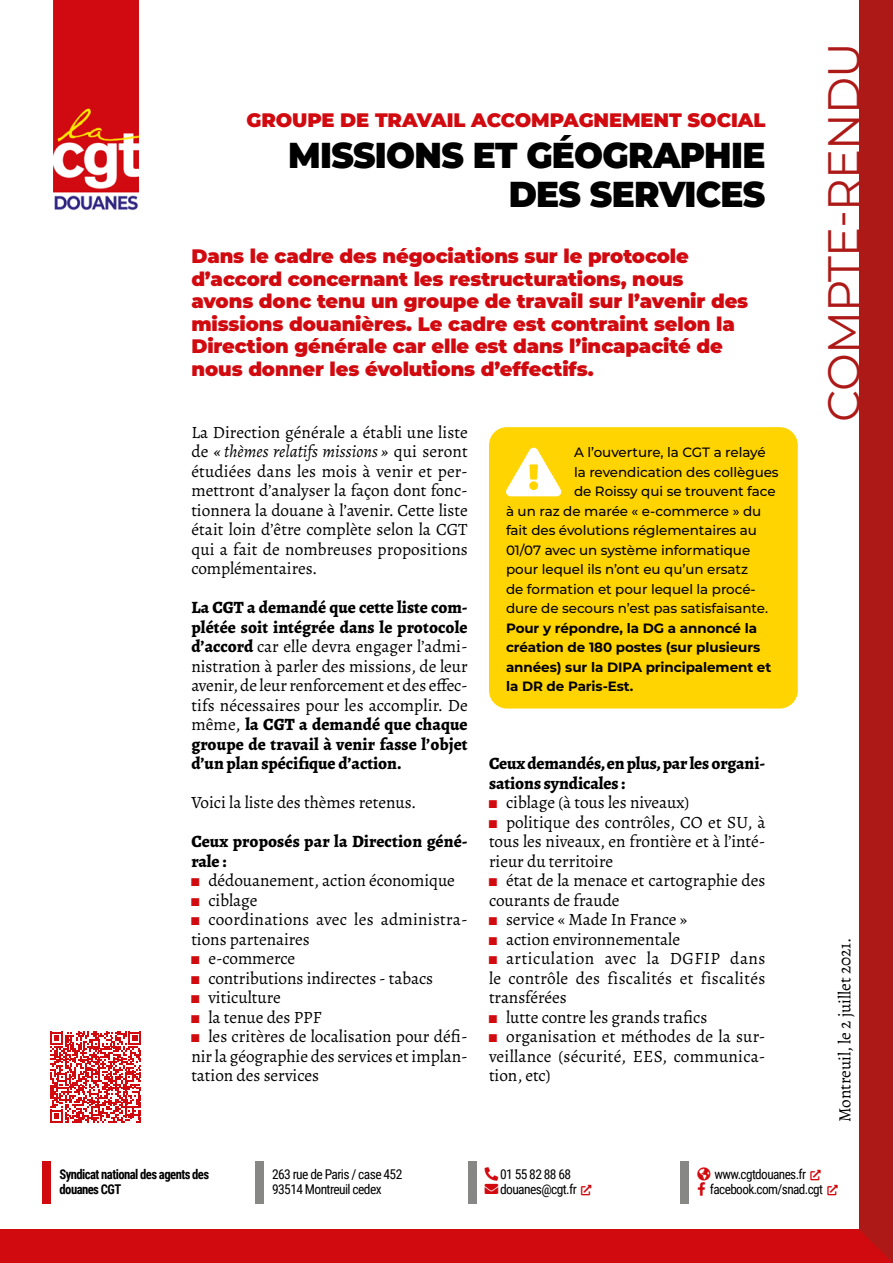
<style>
.page{position:relative;width:893px;height:1263px;background:#fff}
.page>*{position:absolute;margin:0;border:0;box-sizing:border-box;transform-origin:0 0}
.BANDE_DROITE{font:45px "Montserrat";letter-spacing:-.02em;color:#ad1917}
.TITRE{font:900 36px/39px "Montserrat";letter-spacing:-.02em;color:#000;text-align:right;scale:.95 1}
.CHAPO{font:900 19.5px/22.5px "Montserrat";letter-spacing:-.005em;color:#d10a10}
.SURTITRE{font:900 19.5px "Montserrat";letter-spacing:-.005em;color:#d10a10}
.t1{font:17.25px/19.5px "Alegreya";letter-spacing:-.005em;color:#000;text-align:justify}
.t2{font:800 17.25px/19.5px "Alegreya";letter-spacing:-.005em;color:#000}
.t3{font:17.25px/19.5px "Alegreya";letter-spacing:.015em;color:#000}
.t4{font:500 13.5px "Montserrat";letter-spacing:-.005em;color:#000}
.t5{font:13.5px/15px "Roboto Condensed";letter-spacing:-.045em;color:#000}
.t6{font:700 13.5px "Montserrat";letter-spacing:-.005em;color:#000}
.t7{font:700 13.5px/15px "Roboto Condensed";letter-spacing:-.045em;color:#000;scale:.94 1}
.s1{font-style:italic}
.s2{font-weight:400}
.s3{color:#d10a10}
</style>
<div class="page">
<div style="left:43px;top:1161px;width:8px;height:42px;background:#d10a10"></div>
<div style="left:255px;top:1161px;width:9px;height:42px;background:#878786"></div>
<div style="left:468px;top:1161px;width:8px;height:42px;background:#878786"></div>
<div style="left:680px;top:1161px;width:9px;height:42px;background:#878786"></div>
<div style="left:0;top:1229px;width:893px;height:34px;background:#d10a10"></div>
<div style="left:859px;top:0;width:34px;height:1263px;background:#ad1917"></div>
<img style="left:53px;top:0;width:85px;height:211px">
<svg style="left:50px;top:1031px;width:91px;height:92px"></svg>
<div style="left:489px;top:427px;width:309px;height:281px;background:#ffd400;border-radius:18px"></div>
<svg style="left:506px;top:447px;width:56px;height:49px"></svg>
<p class="SURTITRE" style="left:246px;top:106px;width:520px">GROUPE DE TRAVAIL ACCOMPAGNEMENT SOCIAL</p>
<p class="TITRE" style="left:288px;top:134px;width:504px">MISSIONS ET GÉOGRAPHIE<br>DES SERVICES</p>
<p class="CHAPO" style="left:191px;top:244px;width:558px">Dans le cadre des négociations sur le protocole d’accord concernant les restructurations, nous avons donc tenu un groupe de travail sur l’avenir des missions douanières. Le cadre est contraint selon la Direction générale car elle est dans l’incapacité de nous donner les évolutions d’effectifs.</p>
<p class="t1" style="left:191px;top:422px;width:278px">La Direction générale a établi une liste de <span class="s1">« thèmes relatifs missions »</span> qui seront étudiées dans les mois à venir et per&shy;mettront d’analyser la façon dont fonc&shy;tionnera la douane à l’avenir. Cette liste était loin d’être complète selon la CGT qui a fait de nombreuses propositions complémentaires.</p>
<p class="t2" style="left:191px;top:598px;width:278px;text-align:justify">La CGT a demandé que cette liste com&shy;plétée soit intégrée dans le protocole d’accord <span class="s2">car elle devra engager l’admi&shy;nistration à parler des missions, de leur avenir, de leur renforcement et des effec&shy;tifs nécessaires pour les accomplir. De même,</span> la CGT a demandé que chaque groupe de travail à venir fasse l’objet d’un plan spécifique d’action.</p>
<p class="t1" style="left:191px;top:793px;width:227px">Voici la liste des thèmes retenus.</p>
<p class="t2" style="left:191px;top:832px;width:278px">Ceux proposés par la Direction géné&shy;rale :</p>
<p class="t1" style="left:191px;top:871px;width:265px"><span class="s3">◼</span> dédouanement, action économique</p>
<p class="t1" style="left:191px;top:890px;width:68px"><span class="s3">◼</span> ciblage</p>
<p class="t3" style="left:191px;top:910px;width:278px"><span class="s3">◼</span> coordinations avec les administra&shy;tions partenaires</p>
<p class="t1" style="left:191px;top:949px;width:105px"><span class="s3">◼</span> e-commerce</p>
<p class="t1" style="left:191px;top:968px;width:243px"><span class="s3">◼</span> contributions indirectes - tabacs</p>
<p class="t1" style="left:191px;top:988px;width:91px"><span class="s3">◼</span> viticulture</p>
<p class="t1" style="left:191px;top:1007px;width:132px"><span class="s3">◼</span> la tenue des PPF</p>
<p class="t1" style="left:191px;top:1027px;width:278px"><span class="s3">◼</span> les critères de localisation pour défi&shy;nir la géographie des services et implan&shy;tation des services</p>
<p class="t4" style="left:574px;top:443px;width:193px">A l’ouverture, la CGT a relayé</p>
<p class="t4" style="left:574px;top:463px;width:206px">la revendication des collègues</p>
<p class="t4" style="left:574px;top:482px;width:203px">de Roissy qui se trouvent face</p>
<p class="t4" style="left:506px;top:502px;width:257px">à un raz de marée « e-commerce » du</p>
<p class="t4" style="left:506px;top:521px;width:252px">fait des évolutions réglementaires au</p>
<p class="t4" style="left:506px;top:541px;width:246px">01/07 avec un système informatique</p>
<p class="t4" style="left:506px;top:560px;width:244px">pour lequel ils n’ont eu qu’un ersatz</p>
<p class="t4" style="left:506px;top:580px;width:251px">de formation et pour lequel la procé-</p>
<p class="t4" style="left:506px;top:599px;width:264px">dure de secours n’est pas satisfaisante.</p>
<p class="t6" style="left:506px;top:618px;width:253px">Pour y répondre, la DG a annoncé la</p>
<p class="t6" style="left:506px;top:638px;width:256px">création de 180 postes (sur plusieurs</p>
<p class="t6" style="left:506px;top:657px;width:267px">années) sur la DIPA principalement et</p>
<p class="t6" style="left:506px;top:677px;width:129px">la DR de Paris-Est.</p>
<p class="t2" style="left:489px;top:754px;width:278px">Ceux demandés, en plus, par les organi&shy;sations syndicales :</p>
<p class="t1" style="left:489px;top:793px;width:202px"><span class="s3">◼</span> ciblage (à tous les niveaux)</p>
<p class="t1" style="left:489px;top:812px;width:278px"><span class="s3">◼</span> politique des contrôles, CO et SU, à tous les niveaux, en frontière et à l’inté&shy;rieur du territoire</p>
<p class="t1" style="left:489px;top:871px;width:278px"><span class="s3">◼</span> état de la menace et cartographie des courants de fraude</p>
<p class="t1" style="left:489px;top:910px;width:200px"><span class="s3">◼</span> service « Made In France »</p>
<p class="t1" style="left:489px;top:929px;width:193px"><span class="s3">◼</span> action environnementale</p>
<p class="t1" style="left:489px;top:949px;width:278px"><span class="s3">◼</span> articulation avec la DGFIP dans le contrôle des fiscalités et fiscalités transférées</p>
<p class="t1" style="left:489px;top:1007px;width:220px"><span class="s3">◼</span> lutte contre les grands trafics</p>
<p class="t1" style="left:489px;top:1027px;width:278px"><span class="s3">◼</span> organisation et méthodes de la sur&shy;veillance (sécurité, EES, communica&shy;tion, etc)</p>
<p class="BANDE_DROITE" style="left:813px;top:422px;width:381px;rotate:-90deg">COMPTE-RENDU</p>
<p class="t1" style="left:835px;top:1122px;width:186px;rotate:-90deg">Montreuil, le 2 juillet 2021.</p>
<p class="t7" style="left:60px;top:1166px;width:161px">Syndicat national des agents des douanes CGT</p>
<p class="t5" style="left:272px;top:1166px;width:132px">263 rue de Paris / case 452<br>93514 Montreuil cedex</p>
<p class="t5" style="left:500px;top:1166px;width:93px;text-indent:-15px"><span class="s3">□■●▼</span> 01 55 82 88 68 douanes@cgt.fr <span class="s3">▼■●●■●▼</span></p>
<p class="t5" style="left:697px;top:1166px;width:125px"><span class="s3">●□▲</span> www.cgtdouanes.fr <span class="s3">▼■●●■●▼</span></p>
<p class="t5" style="left:697px;top:1181px;width:142px"><span class="s3">□□</span> facebook.com/snad.cgt <span class="s3">▼■●●■●▼</span></p>
</div>
